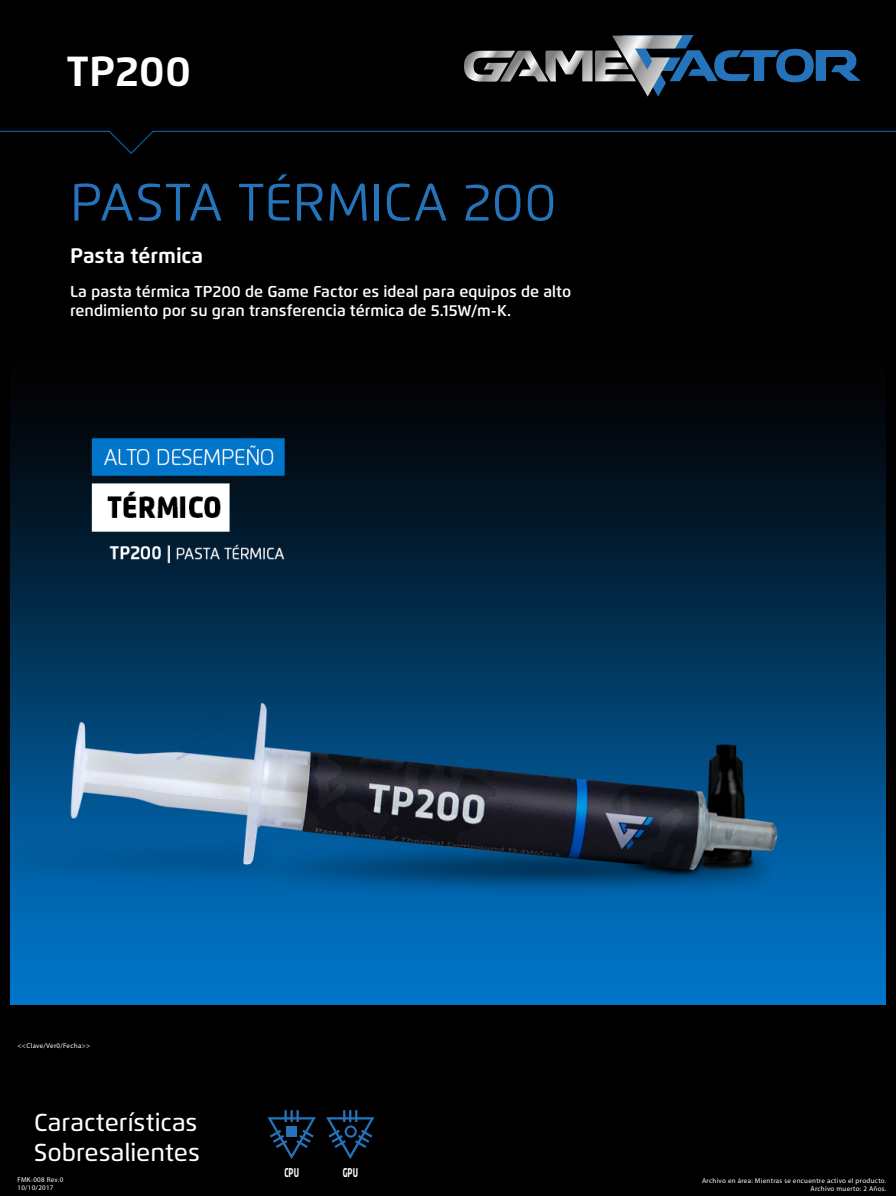
<style>
.page{position:relative;width:896px;height:1196px;background:#fff}
.page>*{position:absolute;margin:0;border:0;box-sizing:border-box;transform-origin:0 0}
.t1{font:52.5px "Flexo";color:#2574bb}
.t2{font:700 42px "Flexo";color:#fcfeff}
.t3{font:500 24.5px/29.4px "Flexo";color:#fff}
.t4{font:700 21px "Flexo";color:#fff}
.t5{font:600 15.75px/18.9px "Flexo";color:#fff}
.t6{font:700 13.47px "Trasandina";letter-spacing:.015em;color:#fff;scale:.65 1}
.t7{font:7px/7.9px "Myriad Pro";letter-spacing:.04em;color:#fff;text-align:right}
</style>
<div class="page">
<div style="left:0;top:0;width:896px;height:1195px;background:#000"></div>
<svg style="left:0;top:130px;width:896px;height:24px"></svg>
<svg style="left:464px;top:35px;width:397px;height:61px"></svg>
<svg style="left:267px;top:1110px;width:49px;height:48px"></svg>
<div style="left:287px;top:1125px;width:10px;height:10px;background:#2574bb"></div>
<svg style="left:326px;top:1110px;width:48px;height:48px"></svg>
<img style="left:11px;top:410px;width:875px;height:594px">
<h2 class="t2" style="left:67px;top:45px;width:126px">TP200</h2>
<h1 class="t1" style="left:70px;top:170px;width:488px">PASTA TÉRMICA 200</h1>
<h3 class="t4" style="left:70px;top:242px;width:135px">Pasta térmica</h3>
<h3 class="t5" style="left:70px;top:282px;width:503px">La pasta térmica TP200 de Game Factor es ideal para equipos de alto rendimiento por su gran transferencia térmica de 5.15W/m-K.</h3>
<p class="t7" style="left:18px;top:1040px;width:74px">&lt;&lt;Clave/Ver0/Fecha&gt;&gt;</p>
<h3 class="t3" style="left:34px;top:1107px;width:167px">Características<br>Sobresalientes</h3>
<p class="t7" style="left:18px;top:1175px;width:47px;text-align:left">FMK-008 Rev.0<br>10/10/2017</p>
<h3 class="t6" style="left:284px;top:1162px;width:24px">CPU</h3>
<h3 class="t6" style="left:343px;top:1162px;width:25px">GPU</h3>
<p class="t7" style="left:702px;top:1176px;width:186px">Archivo en área: Mientras se encuentre activo el producto.<br>Archivo muerto: 2 Años.</p>
</div>
